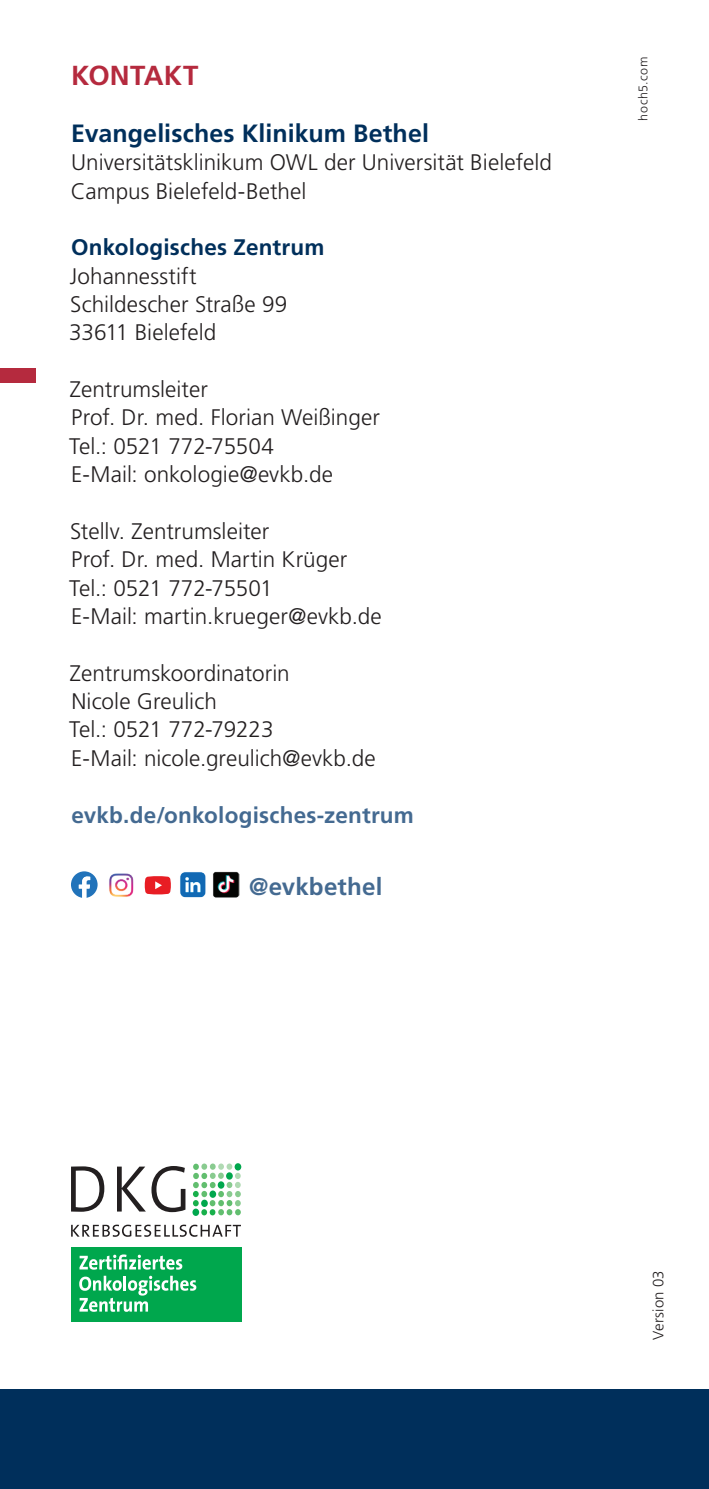
<style>
.page{position:relative;width:709px;height:1489px;background:#fff}
.page>*{position:absolute;margin:0;border:0;box-sizing:border-box;transform-origin:0 0}
.t1{font:700 27.5px "Frutiger LT Std";letter-spacing:.005em;color:#b52a3e}
.t2{font:700 25px "Frutiger LT Std";letter-spacing:.005em;color:#002f5b}
.t3{font:700 24.25px "Frutiger LT Std";letter-spacing:.005em;color:#446a91}
.t4{font:300 22.5px/28.2px "Frutiger LT Std";color:#231f20}
.t5{font:700 22.5px "Frutiger LT Std";letter-spacing:.01em;color:#446a91}
.t6{font:700 22.5px "Frutiger LT Std";letter-spacing:.01em;color:#002f5b}
.t7{font:300 15px "Frutiger LT Std";letter-spacing:.015em;color:#231f20}
.t8{font:300 12.5px "Frutiger LT Std";letter-spacing:.045em;color:#231f20}
</style>
<div class="page">
<div style="left:0;top:369px;width:35px;height:14px;background:#b52a3e"></div>
<div style="left:0;top:1389px;width:709px;height:99px;background:#002f5b"></div>
<svg style="left:71px;top:1224px;width:170px;height:12px"></svg>
<svg style="left:71px;top:1166px;width:114px;height:46px"></svg>
<div style="left:71px;top:1246px;width:170px;height:75px;background:#00a74d"></div>
<svg style="left:79px;top:1254px;width:103px;height:15px"></svg>
<svg style="left:79px;top:1275px;width:117px;height:36px"></svg>
<svg style="left:192px;top:1163px;width:49px;height:52px"></svg>
<svg style="left:71px;top:871px;width:27px;height:26px"></svg>
<img style="left:109px;top:873px;width:25px;height:24px">
<svg style="left:145px;top:876px;width:26px;height:18px"></svg>
<img style="left:213px;top:871px;width:26px;height:26px">
<img style="left:180px;top:872px;width:26px;height:26px">
<p class="t1" style="left:71px;top:59px;width:129px">KONTAKT</p>
<p class="t2" style="left:71px;top:118px;width:359px">Evangelisches Klinikum Bethel</p>
<p class="t4" style="left:71px;top:149px;width:482px">Universitätsklinikum OWL der Universität Bielefeld<br>Campus Bielefeld-Bethel</p>
<p class="t6" style="left:71px;top:234px;width:255px">Onkologisches Zentrum</p>
<p class="t4" style="left:69px;top:262px;width:220px">Johannesstift<br>Schildescher Straße 99<br>33611 Bielefeld</p>
<p class="t4" style="left:69px;top:375px;width:312px">Zentrumsleiter<br>Prof. Dr. med. Florian Weißinger<br>Tel.: 0521 772-75504<br>E-Mail: onkologie@evkb.de</p>
<p class="t4" style="left:69px;top:517px;width:314px">Stellv. Zentrumsleiter<br>Prof. Dr. med. Martin Krüger<br>Tel.: 0521 772-75501<br>E-Mail: martin.krueger@evkb.de</p>
<p class="t4" style="left:69px;top:659px;width:308px">Zentrumskoordinatorin<br>Nicole Greulich<br>Tel.: 0521 772-79223<br>E-Mail: nicole.greulich@evkb.de</p>
<p class="t5" style="left:72px;top:801px;width:344px">evkb.de/onkologisches-zentrum</p>
<p class="t3" style="left:249px;top:872px;width:135px">@evkbethel</p>
<p class="t8" style="left:636px;top:121px;width:65px;rotate:-90deg">hoch5.com</p>
<p class="t7" style="left:650px;top:1339px;width:71px;rotate:-90deg">Version 03</p>
</div>
